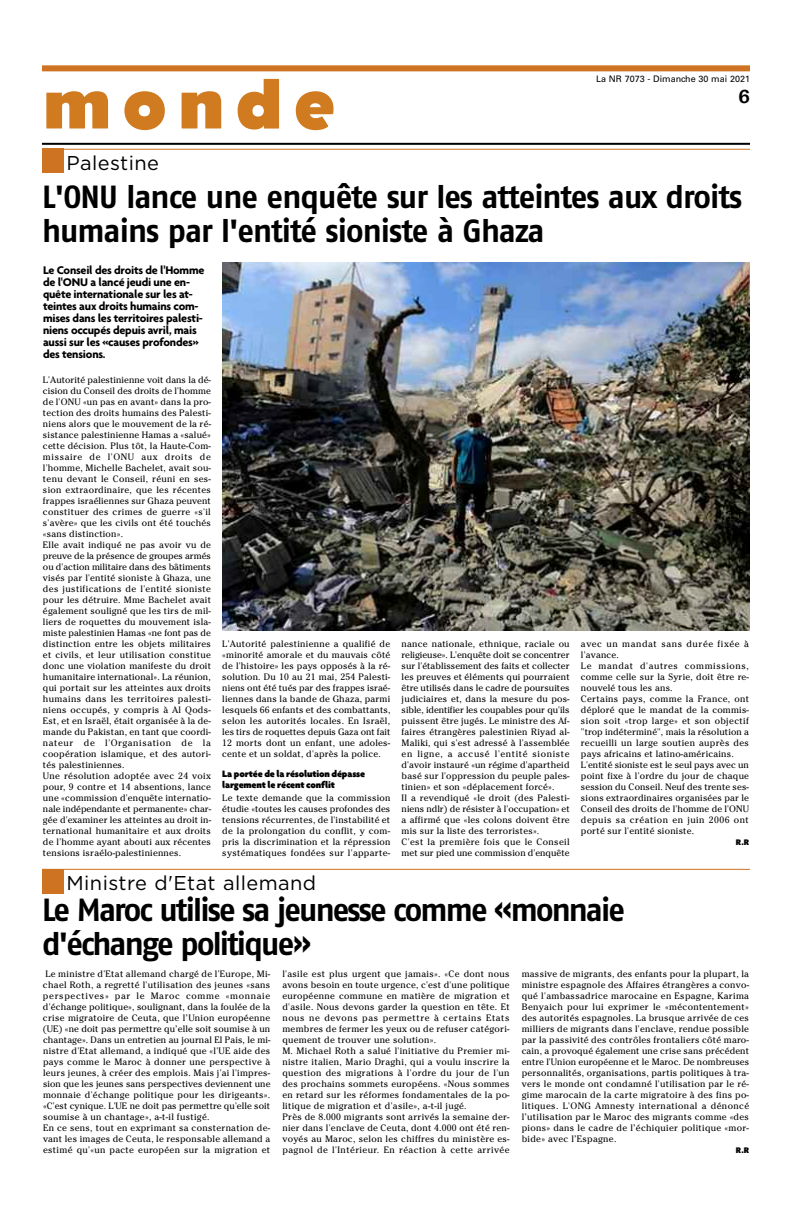
<style>
.page{position:relative;width:792px;height:1224px;background:#fff}
.page>*{position:absolute;margin:0;border:0;box-sizing:border-box;transform-origin:0 0}
.t1{font:700 71px "Eagle";letter-spacing:.145em;color:#d07b20}
.t2{font:700 32px/34px "Fago No";letter-spacing:-.045em;color:#000}
.t3{font:20px "Gotham";letter-spacing:.02em;color:#000}
.t4{font:700 19px "Univers";color:#000}
.t5{font:700 12px/12px "Agenda";letter-spacing:-.015em;color:#000}
.t6{font:900 10px/11px "Agenda";letter-spacing:-.015em;color:#000}
.t7{font:9.2px/11px "Cheltenham";letter-spacing:.02em;color:#000}
.t8{font:9px "Univers";color:#000}
.t9{font:900 8px "Corpid";color:#000}
</style>
<div class="page">
<div style="left:42px;top:65px;width:708px;height:6px;background:#ce7321"></div>
<hr style="left:42px;top:143px;width:708px;height:2px;background:#000">
<img style="left:222px;top:262px;width:528px;height:368px">
<hr style="left:42px;top:869px;width:708px;height:1px;background:#ce7321">
<div style="left:42px;top:869px;width:22px;height:24px;background:#ce7321"></div>
<hr style="left:42px;top:149px;width:708px;height:1px;background:#ce7321">
<div style="left:42px;top:149px;width:22px;height:24px;background:#ce7321"></div>
<p class="t1" style="left:42px;top:62px;width:294px">monde</p>
<p class="t3" style="left:66px;top:151px;width:94px">Palestine</p>
<p class="t8" style="left:596px;top:75px;width:155px">La NR 7073 - Dimanche 30 mai 2021</p>
<p class="t4" style="left:738px;top:84px;width:13px">6</p>
<p class="t2" style="left:42px;top:183px;width:702px">L'ONU lance une enquête sur les atteintes aux droits humains par l'entité sioniste à Ghaza</p>
<p class="t5" style="left:43px;top:263px;width:163px">Le Conseil des droits de l'Homme de l'ONU a lancé jeudi une en&shy;quête internationale sur les at&shy;teintes aux droits humains com&shy;mises dans les territoires palesti&shy;niens occupés depuis avril, mais aussi sur les «causes profondes» des tensions.</p>
<p class="t7" style="left:43px;top:374px;width:170px">L'Autorité palestinienne voit dans la dé&shy;cision du Conseil des droits de l'homme de l'ONU «un pas en avant» dans la pro&shy;tection des droits humains des Palesti&shy;niens alors que le mouvement de la ré&shy;sistance palestinienne Hamas a «salué» cette décision. Plus tôt, la Haute-Com&shy;missaire de l'ONU aux droits de l'homme, Michelle Bachelet, avait sou&shy;tenu devant le Conseil, réuni en ses&shy;sion extraordinaire, que les récentes frappes israéliennes sur Ghaza peuvent constituer des crimes de guerre «s'il s'avère» que les civils ont été touchés «sans distinction».<br>Elle avait indiqué ne pas avoir vu de preuve de la présence de groupes armés ou d'action militaire dans des bâtiments visés par l'entité sioniste à Ghaza, une des justifications de l'entité sioniste pour les détruire. Mme Bachelet avait également souligné que les tirs de mil&shy;liers de roquettes du mouvement isla&shy;miste palestinien Hamas «ne font pas de distinction entre les objets militaires et civils, et leur utilisation constitue donc une violation manifeste du droit humanitaire international». La réunion, qui portait sur les atteintes aux droits humains dans les territoires palesti&shy;niens occupés, y compris à Al Qods-Est, et en Israël, était organisée à la de&shy;mande du Pakistan, en tant que coordi&shy;nateur de l'Organisation de la coopération islamique, et des autori&shy;tés palestiniennes.<br>Une résolution adoptée avec 24 voix pour, 9 contre et 14 absentions, lance une «commission d'enquête internatio&shy;nale indépendante et permanente» char&shy;gée d'examiner les atteintes au droit in&shy;ternational humanitaire et aux droits de l'homme ayant abouti aux récentes tensions israélo-palestiniennes.</p>
<p class="t7" style="left:222px;top:638px;width:170px;text-align:justify">L'Autorité palestinienne a qualifié de «minorité amorale et du mauvais côté de l'histoire» les pays opposés à la ré&shy;solution. Du 10 au 21 mai, 254 Palesti&shy;niens ont été tués par des frappes israé&shy;liennes dans la bande de Ghaza, parmi lesquels 66 enfants et des combattants, selon les autorités locales. En Israël, les tirs de roquettes depuis Gaza ont fait 12 morts dont un enfant, une adoles&shy;cente et un soldat, d'après la police.</p>
<p class="t6" style="left:222px;top:768px;width:144px">La portée de la résolution dépasse largement le récent conflit</p>
<p class="t7" style="left:222px;top:792px;width:170px;text-align:justify">Le texte demande que la commission étudie «toutes les causes profondes des tensions récurrentes, de l'instabilité et de la prolongation du conflit, y com&shy;pris la discrimination et la répression systématiques fondées sur l'apparte-</p>
<p class="t7" style="left:402px;top:638px;width:170px">nance nationale, ethnique, raciale ou religieuse». L'enquête doit se concentrer sur l'établissement des faits et collecter les preuves et éléments qui pourraient être utilisés dans le cadre de poursuites judiciaires et, dans la mesure du pos&shy;sible, identifier les coupables pour qu'ils puissent être jugés. Le ministre des Af&shy;faires étrangères palestinien Riyad al-Maliki, qui s'est adressé à l'assemblée en ligne, a accusé l'entité sioniste d'avoir instauré «un régime d'apartheid basé sur l'oppression du peuple pales&shy;tinien» et son «déplacement forcé».<br>Il a revendiqué «le droit (des Palesti&shy;niens ndlr) de résister à l'occupation» et a affirmé que «les colons doivent être mis sur la liste des terroristes».<br>C'est la première fois que le Conseil met sur pied une commission d'enquête</p>
<p class="t7" style="left:581px;top:638px;width:170px">avec un mandat sans durée fixée à l'avance.<br>Le mandat d'autres commissions, comme celle sur la Syrie, doit être re&shy;nouvelé tous les ans.<br>Certains pays, comme la France, ont déploré que le mandat de la commis&shy;sion soit «trop large» et son objectif "trop indéterminé", mais la résolution a recueilli un large soutien auprès des pays africains et latino-américains.<br>L'entité sioniste est le seul pays avec un point fixe à l'ordre du jour de chaque session du Conseil. Neuf des trente ses&shy;sions extraordinaires organisées par le Conseil des droits de l'homme de l'ONU depuis sa création en juin 2006 ont porté sur l'entité sioniste.</p>
<p class="t9" style="left:736px;top:839px;width:15px">R.R</p>
<p class="t3" style="left:66px;top:871px;width:251px">Ministre d'Etat allemand</p>
<p class="t2" style="left:42px;top:896px;width:585px">Le Maroc utilise sa jeunesse comme «monnaie d'échange politique»</p>
<p class="t7" style="left:43px;top:968px;width:229px">Le ministre d'Etat allemand chargé de l'Europe, Mi&shy;chael Roth, a regretté l'utilisation des jeunes «sans perspectives» par le Maroc comme «monnaie d'échange politique», soulignant, dans la foulée de la crise migratoire de Ceuta, que l’Union européenne (UE) «ne doit pas permettre qu’elle soit soumise à un chantage». Dans un entretien au journal El Pais, le mi&shy;nistre d'Etat allemand, a indiqué que «l'UE aide des pays comme le Maroc à donner une perspective à leurs jeunes, à créer des emplois. Mais j'ai l'impres&shy;sion que les jeunes sans perspectives deviennent une monnaie d'échange politique pour les dirigeants». «C'est cynique. L'UE ne doit pas permettre qu'elle soit soumise à un chantage», a-t-il fustigé.<br>En ce sens, tout en exprimant sa consternation de&shy;vant les images de Ceuta, le responsable allemand a estimé qu'«un pacte européen sur la migration et</p>
<p class="t7" style="left:282px;top:968px;width:229px">l'asile est plus urgent que jamais». «Ce dont nous avons besoin en toute urgence, c'est d'une politique européenne commune en matière de migration et d'asile. Nous devons garder la question en tête. Et nous ne devons pas permettre à certains Etats membres de fermer les yeux ou de refuser catégori&shy;quement de trouver une solution».<br>M. Michael Roth a salué l'initiative du Premier mi&shy;nistre italien, Mario Draghi, qui a voulu inscrire la question des migrations à l'ordre du jour de l'un des prochains sommets européens. «Nous sommes en retard sur les réformes fondamentales de la po&shy;litique de migration et d'asile», a-t-il jugé.<br>Près de 8.000 migrants sont arrivés la semaine der&shy;nier dans l'enclave de Ceuta, dont 4.000 ont été ren&shy;voyés au Maroc, selon les chiffres du ministère es&shy;pagnol de l'Intérieur. En réaction à cette arrivée</p>
<p class="t7" style="left:522px;top:968px;width:229px;text-align:justify">massive de migrants, des enfants pour la plupart, la ministre espagnole des Affaires étrangères a convo&shy;qué l'ambassadrice marocaine en Espagne, Karima Benyaich pour lui exprimer le «mécontentement» des autorités espagnoles. La brusque arrivée de ces milliers de migrants dans l'enclave, rendue possible par la passivité des contrôles frontaliers côté maro&shy;cain, a provoqué également une crise sans précédent entre l'Union européenne et le Maroc. De nombreuses personnalités, organisations, partis politiques à tra&shy;vers le monde ont condamné l'utilisation par le ré&shy;gime marocain de la carte migratoire à des fins po&shy;litiques. L'ONG Amnesty international a dénoncé l’utilisation par le Maroc des migrants comme «des pions» dans le cadre de l’échiquier politique «mor&shy;bide» avec l’Espagne.</p>
<p class="t9" style="left:736px;top:1147px;width:15px">R.R</p>
</div>
